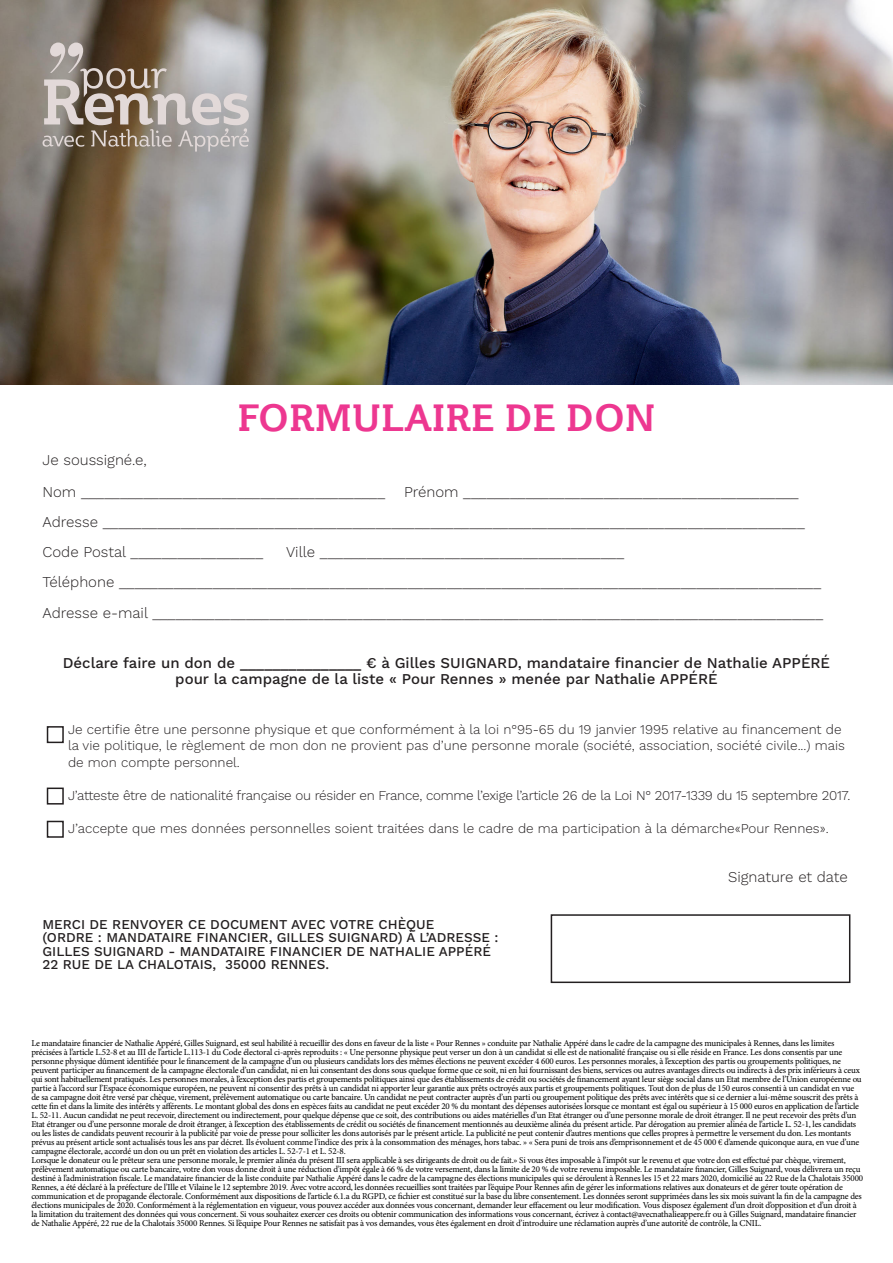
<style>
.page{position:relative;width:893px;height:1263px;background:#fff}
.page>*{position:absolute;margin:0;border:0;box-sizing:border-box;transform-origin:0 0}
.t1{font:700 37.5px "Plume Da Ma";color:#ed3790}
.t2{font:300 15px "Work Sans";color:#231f20}
.t3{font:500 15px "Work Sans";color:#231f20}
.t4{font:300 13.5px/16.5px "Work Sans";color:#231f20}
.t5{font:500 13.5px "Work Sans";color:#231f20}
.t6{font:300 13.5px "Work Sans";letter-spacing:-.02em;color:#231f20}
.t7{font:9px/9px "Minion Pro";letter-spacing:-.02em;color:#000}
</style>
<div class="page">
<img style="left:0;top:0;width:893px;height:384px">
<svg style="left:43px;top:43px;width:206px;height:109px;background:#a19890"></svg>
<div style="left:47px;top:726px;width:17px;height:17px;border:2px solid #231f20"></div>
<div style="left:47px;top:787px;width:17px;height:17px;border:2px solid #231f20"></div>
<div style="left:47px;top:821px;width:17px;height:17px;border:2px solid #231f20"></div>
<div style="left:551px;top:914px;width:299px;height:69px;border:2px solid #231f20"></div>
<p class="t1" style="left:237px;top:393px;width:420px">FORMULAIRE DE DON</p>
<p class="t2" style="left:43px;top:449px;width:106px">Je soussigné.e,</p>
<p class="t2" style="left:43px;top:480px;width:344px">Nom _______________________________________</p>
<p class="t2" style="left:404px;top:480px;width:396px">Prénom ___________________________________________</p>
<p class="t2" style="left:43px;top:510px;width:764px">Adresse __________________________________________________________________________________________</p>
<p class="t2" style="left:43px;top:540px;width:222px">Code Postal _________________</p>
<p class="t2" style="left:286px;top:540px;width:340px">Ville _______________________________________</p>
<p class="t2" style="left:43px;top:570px;width:780px">Téléphone __________________________________________________________________________________________</p>
<p class="t2" style="left:43px;top:602px;width:782px">Adresse e-mail ______________________________________________________________________________________</p>
<p class="t3" style="left:63px;top:651px;width:769px">Déclare faire un don de _______________ € à Gilles SUIGNARD, mandataire financier de Nathalie APPÉRÉ</p>
<p class="t3" style="left:175px;top:668px;width:544px">pour la campagne de la liste « Pour Rennes » menée par Nathalie APPÉRÉ</p>
<p class="t4" style="left:68px;top:720px;width:779px">Je certifie être une personne physique et que conformément à la loi n°95-65 du 19 janvier 1995 relative au financement de la vie politique, le règlement de mon don ne provient pas d’une personne morale (société, association, société civile...) mais de mon compte personnel.</p>
<p class="t6" style="left:68px;top:785px;width:784px">J’atteste être de nationalité française ou résider en France, comme l’exige l’article 26 de la Loi N° 2017-1339 du 15 septembre 2017.</p>
<p class="t4" style="left:68px;top:819px;width:762px">J’accepte que mes données personnelles soient traitées dans le cadre de ma participation à la démarche«Pour Rennes».</p>
<p class="t2" style="left:728px;top:866px;width:121px">Signature et date</p>
<p class="t5" style="left:43px;top:914px;width:393px">MERCI DE RENVOYER CE DOCUMENT AVEC VOTRE CHÈQUE</p>
<p class="t5" style="left:43px;top:927px;width:457px">(ORDRE : MANDATAIRE FINANCIER, GILLES SUIGNARD) À L’ADRESSE :</p>
<p class="t5" style="left:43px;top:941px;width:450px">GILLES SUIGNARD - MANDATAIRE FINANCIER DE NATHALIE APPÉRÉ</p>
<p class="t5" style="left:43px;top:954px;width:288px">22 RUE DE LA CHALOTAIS, 35000 RENNES.</p>
<p class="t7" style="left:31px;top:1038px;width:832px">Le mandataire financier de Nathalie Appéré, Gilles Suignard, est seul habilité à recueillir des dons en faveur de la liste « Pour Rennes » conduite par Nathalie Appéré dans le cadre de la campagne des municipales à Rennes, dans les limites précisées à l’article L.52-8 et au III de l’article L.113-1 du Code électoral ci-après reproduits : « Une personne physique peut verser un don à un candidat si elle est de nationalité française ou si elle réside en France. Les dons consentis par une personne physique dûment identifiée pour le financement de la campagne d’un ou plusieurs candidats lors des mêmes élections ne peuvent excéder 4 600 euros. Les personnes morales, à l’exception des partis ou groupements politiques, ne peuvent participer au financement de la campagne électorale d’un candidat, ni en lui consentant des dons sous quelque forme que ce soit, ni en lui fournissant des biens, services ou autres avantages directs ou indirects à des prix inférieurs à ceux qui sont habituellement pratiqués. Les personnes morales, à l’exception des partis et groupements politiques ainsi que des établissements de crédit ou sociétés de financement ayant leur siège social dans un Etat membre de l’Union européenne ou partie à l’accord sur l’Espace économique européen, ne peuvent ni consentir des prêts à un candidat ni apporter leur garantie aux prêts octroyés aux partis et groupements politiques. Tout don de plus de 150 euros consenti à un candidat en vue de sa campagne doit être versé par chèque, virement, prélèvement automatique ou carte bancaire. Un candidat ne peut contracter auprès d’un parti ou groupement politique des prêts avec intérêts que si ce dernier a lui-même souscrit des prêts à cette fin et dans la limite des intérêts y afférents. Le montant global des dons en espèces faits au candidat ne peut excéder 20 % du montant des dépenses autorisées lorsque ce montant est égal ou supérieur à 15 000 euros en application de l’article L. 52-11. Aucun candidat ne peut recevoir, directement ou indirectement, pour quelque dépense que ce soit, des contributions ou aides matérielles d’un Etat étranger ou d’une personne morale de droit étranger. Il ne peut recevoir des prêts d’un Etat étranger ou d’une personne morale de droit étranger, à l’exception des établissements de crédit ou sociétés de financement mentionnés au deuxième alinéa du présent article. Par dérogation au premier alinéa de l’article L. 52-1, les candidats ou les listes de candidats peuvent recourir à la publicité par voie de presse pour solliciter les dons autorisés par le présent article. La publicité ne peut contenir d’autres mentions que celles propres à permettre le versement du don. Les montants prévus au présent article sont actualisés tous les ans par décret. Ils évoluent comme l’indice des prix à la consommation des ménages, hors tabac. » « Sera puni de trois ans d’emprisonnement et de 45 000 € d’amende quiconque aura, en vue d’une campagne électorale, accordé un don ou un prêt en violation des articles L. 52-7-1 et L. 52-8.</p>
<p class="t7" style="left:31px;top:1155px;width:833px">Lorsque le donateur ou le prêteur sera une personne morale, le premier alinéa du présent III sera applicable à ses dirigeants de droit ou de fait.» Si vous êtes imposable à l’impôt sur le revenu et que votre don est effectué par chèque, virement, prélèvement automatique ou carte bancaire, votre don vous donne droit à une réduction d’impôt égale à 66 % de votre versement, dans la limite de 20 % de votre revenu imposable. Le mandataire financier, Gilles Suignard, vous délivrera un reçu destiné à l’administration fiscale. Le mandataire financier de la liste conduite par Nathalie Appéré dans le cadre de la campagne des élections municipales qui se déroulent à Rennes les 15 et 22 mars 2020, domicilié au 22 Rue de la Chalotais 35000<br>Rennes, a été déclaré à la préfecture de l’Ille et Vilaine le 12 septembre 2019. Avec votre accord, les données recueillies sont traitées par l’équipe Pour Rennes afin de gérer les informations relatives aux donateurs et de gérer toute opération de communication et de propagande électorale. Conformément aux dispositions de l’article 6.1.a du RGPD, ce fichier est constitué sur la base du libre consentement. Les données seront supprimées dans les six mois suivant la fin de la campagne des élections municipales de 2020. Conformément à la réglementation en vigueur, vous pouvez accéder aux données vous concernant, demander leur effacement ou leur modification. Vous disposez également d’un droit d’opposition et d’un droit à la limitation du traitement des données qui vous concernent. Si vous souhaitez exercer ces droits ou obtenir communication des informations vous concernant, écrivez à contact@avecnathalieappere.fr ou à Gilles Suignard, mandataire financier de Nathalie Appéré, 22 rue de la Chalotais 35000 Rennes. Si l’équipe Pour Rennes ne satisfait pas à vos demandes, vous êtes également en droit d’introduire une réclamation auprès d’une autorité de contrôle, la CNIL.</p>
</div>
